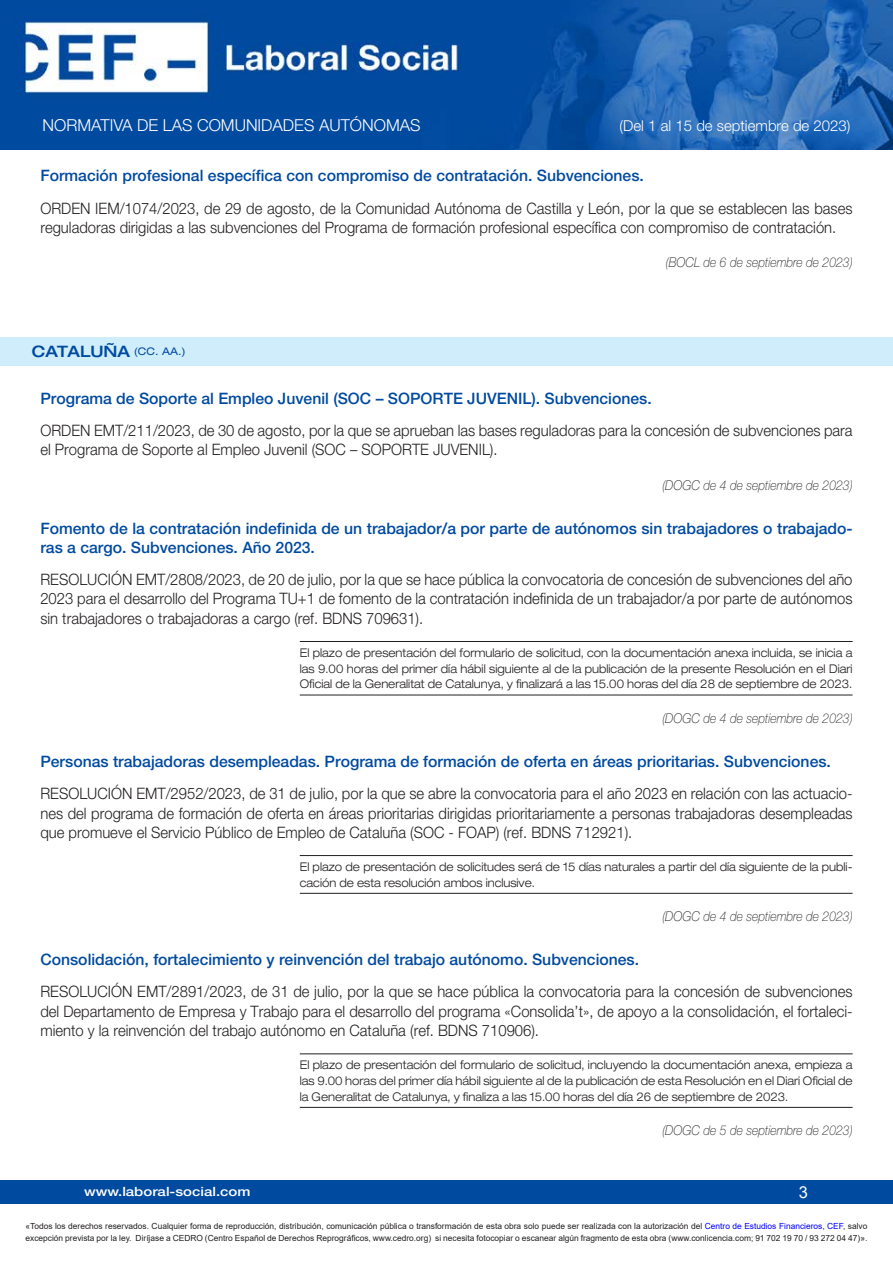
<style>
.page{position:relative;width:893px;height:1263px;background:#fff}
.page>*{position:absolute;margin:0;border:0;box-sizing:border-box;transform-origin:0 0}
.t1{font:300 16.5px "Helvetica Neue LT Std";color:#fff}
.t2{font:16.5px "Arial";color:#fff}
.Contenido{font:300 15.75px/19.5px "Helvetica Neue LT Std";color:#231f20;text-align:justify;scale:.94 1}
.Título-cabecera{font:500 15.75px/18.8px "Helvetica Neue LT Std";color:#004a9f}
.Comunidades_division{font:500 expanded 15.75px "Helvetica Neue LT Std";color:#004a9f}
.t3{font:300 15px "Helvetica Neue LT Std";color:#fff}
.publicación{font:italic 100 13.5px "Helvetica Neue LT Std";color:#231f20;scale:.9 1}
.t4{font:500 12.75px "Helvetica Neue LT Std";color:#fff;scale:1.18 1}
.Plazo{font:300 expanded 12px/15.8px "Helvetica Neue LT Std";color:#231f20;text-align:justify;scale:.92 1}
.t5{font:8.4px/12px "Arial";color:#231f20}
.s1{font-weight:400;font-size:10.5px}
.s2{color:#00f}
</style>
<div class="page">
<div style="left:0;top:1180px;width:893px;height:23px;background:#004a9f"></div>
<img style="left:0;top:0;width:893px;height:149px">
<hr style="left:300px;top:641px;width:553px;height:1px;background:#231f20">
<hr style="left:300px;top:695px;width:553px;height:1px;background:#231f20">
<hr style="left:300px;top:855px;width:553px;height:1px;background:#231f20">
<hr style="left:300px;top:893px;width:553px;height:1px;background:#231f20">
<hr style="left:300px;top:1053px;width:553px;height:1px;background:#231f20">
<hr style="left:300px;top:1107px;width:553px;height:1px;background:#231f20">
<div style="left:0;top:337px;width:893px;height:28px;background:#cfedfb"></div>
<p class="t1" style="left:43px;top:115px;width:379px">NORMATIVA DE LAS COMUNIDADES AUTÓNOMAS</p>
<p class="t3" style="left:620px;top:117px;width:232px">(Del 1 al 15 de septiembre de 2023)</p>
<p class="Título-cabecera" style="left:40px;top:166px;width:605px">Formación profesional específica con compromiso de contratación. Subvenciones.</p>
<p class="Contenido" style="left:40px;top:198px;width:865px">ORDEN IEM/1074/2023, de 29 de agosto, de la Comunidad Autónoma de Castilla y León, por la que se establecen las bases reguladoras dirigidas a las subvenciones del Programa de formación profesional específica con compromiso de contratación.</p>
<p class="publicación" style="left:666px;top:255px;width:209px">(BOCL de 6 de septiembre de 2023)</p>
<p class="Comunidades_division" style="left:32px;top:341px;width:155px">CATALUÑA <span class="s1">(CC. AA.)</span></p>
<p class="Título-cabecera" style="left:40px;top:389px;width:613px">Programa de Soporte al Empleo Juvenil (SOC – SOPORTE JUVENIL). Subvenciones.</p>
<p class="Contenido" style="left:40px;top:420px;width:865px">ORDEN EMT/211/2023, de 30 de agosto, por la que se aprueban las bases reguladoras para la concesión de subvenciones para el Programa de Soporte al Empleo Juvenil (SOC – SOPORTE JUVENIL).</p>
<p class="publicación" style="left:662px;top:477px;width:213px">(DOGC de 4 de septiembre de 2023)</p>
<p class="Título-cabecera" style="left:40px;top:519px;width:814px">Fomento de la contratación indefinida de un trabajador/a por parte de autónomos sin trabajadores o trabajado&shy;ras a cargo. Subvenciones. Año 2023.</p>
<p class="Contenido" style="left:40px;top:569px;width:865px">RESOLUCIÓN EMT/2808/2023, de 20 de julio, por la que se hace pública la convocatoria de concesión de subvenciones del año 2023 para el desarrollo del Programa TU+1 de fomento de la contratación indefinida de un trabajador/a por parte de autónomos sin trabajadores o trabajadoras a cargo (ref. BDNS 709631).</p>
<p class="Plazo" style="left:300px;top:644px;width:602px">El plazo de presentación del formulario de solicitud, con la documentación anexa incluida, se inicia a las 9.00 horas del primer día hábil siguiente al de la publicación de la presente Resolución en el Diari Oficial de la Generalitat de Catalunya, y finalizará a las 15.00 horas del día 28 de septiembre de 2023.</p>
<p class="publicación" style="left:662px;top:710px;width:213px">(DOGC de 4 de septiembre de 2023)</p>
<p class="Título-cabecera" style="left:40px;top:752px;width:792px">Personas trabajadoras desempleadas. Programa de formación de oferta en áreas prioritarias. Subvenciones.</p>
<p class="Contenido" style="left:40px;top:783px;width:866px">RESOLUCIÓN EMT/2952/2023, de 31 de julio, por la que se abre la convocatoria para el año 2023 en relación con las actuacio&shy;nes del programa de formación de oferta en áreas prioritarias dirigidas prioritariamente a personas trabajadoras desempleadas que promueve el Servicio Público de Empleo de Cataluña (SOC - FOAP) (ref. BDNS 712921).</p>
<p class="Plazo" style="left:300px;top:858px;width:602px">El plazo de presentación de solicitudes será de 15 días naturales a partir del día siguiente de la publi&shy;cación de esta resolución ambos inclusive.</p>
<p class="publicación" style="left:662px;top:908px;width:213px">(DOGC de 4 de septiembre de 2023)</p>
<p class="Título-cabecera" style="left:40px;top:950px;width:600px">Consolidación, fortalecimiento y reinvención del trabajo autónomo. Subvenciones.</p>
<p class="Contenido" style="left:40px;top:982px;width:865px">RESOLUCIÓN EMT/2891/2023, de 31 de julio, por la que se hace pública la convocatoria para la concesión de subvenciones del Departamento de Empresa y Trabajo para el desarrollo del programa «Consolida’t», de apoyo a la consolidación, el fortaleci&shy;miento y la reinvención del trabajo autónomo en Cataluña (ref. BDNS 710906).</p>
<p class="Plazo" style="left:300px;top:1057px;width:602px">El plazo de presentación del formulario de solicitud, incluyendo la documentación anexa, empieza a las 9.00 horas del primer día hábil siguiente al de la publicación de esta Resolución en el Diari Oficial de la Generalitat de Catalunya, y finaliza a las 15.00 horas del día 26 de septiembre de 2023.</p>
<p class="publicación" style="left:662px;top:1122px;width:213px">(DOGC de 5 de septiembre de 2023)</p>
<p class="t4" style="left:84px;top:1184px;width:143px">www.laboral-social.com</p>
<p class="t2" style="left:799px;top:1180px;width:11px">3</p>
<p class="t5" style="left:26px;top:1220px;width:843px">«Todos los derechos reservados. Cualquier forma de reproducción, distribución, comunicación pública o transformación de esta obra solo puede ser realizada con la autorización del <span class="s2">Centro de Estudios Financieros, CEF</span>, salvo excepción prevista por la ley. Diríjase a CEDRO (Centro Español de Derechos Reprográficos, www.cedro.org) si necesita fotocopiar o escanear algún fragmento de esta obra (www.conlicencia.com; 91 702 19 70 / 93 272 04 47)».</p>
</div>
